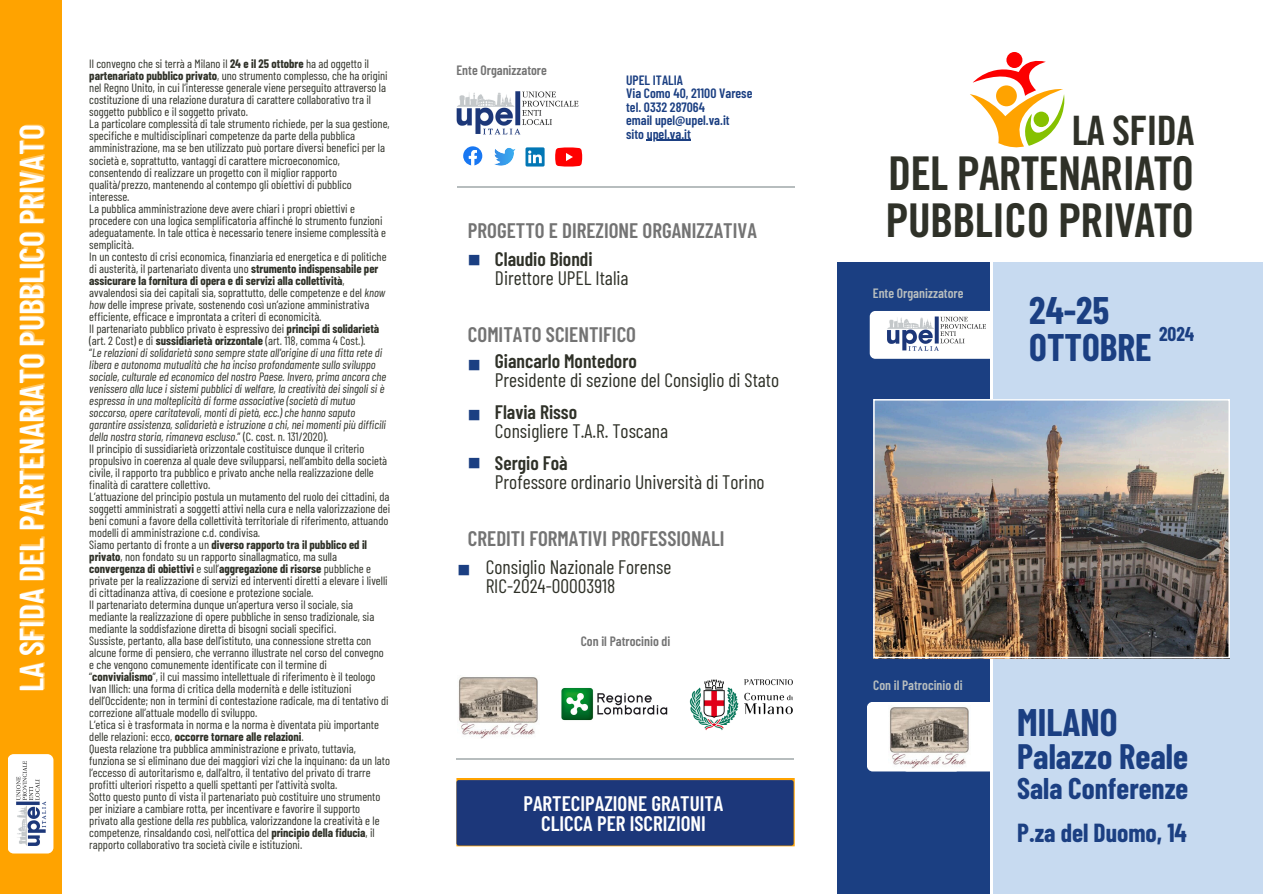
<style>
.page{position:relative;width:1263px;height:894px;background:#fff}
.page>*{position:absolute;margin:0;border:0;box-sizing:border-box;transform-origin:0 0}
.t1{font:46.5px/46.2px "ELGPRT Trade Gothic Bold Cond Twenty";letter-spacing:-.02em;color:#2f3128}
.t2{font:40.5px "ELGPRT Trade Gothic Bold Cond Twenty";letter-spacing:-.02em;color:#2f3128}
.t3{font:700 37.5px/37.2px "Barlow Condensed";color:#1b3f82}
.t4{font:700 34.5px "Barlow Condensed";color:#1b3f82}
.t5{font:600 33.6px "Barlow Condensed";color:#fff}
.t6{font:700 29.25px "Barlow Condensed";color:#1b3f82}
.t7{font:700 25.5px "Barlow Condensed";color:#1b3f82}
.t8{font:600 21px "Barlow Condensed";color:#737373}
.t9{font:600 21px/20.2px "Barlow Condensed";color:#fff;text-align:center}
.t10{font:19.5px "Barlow Condensed";color:#2f3128}
.t11{font:600 19.5px "Barlow Condensed";color:#2f3128}
.t12{font:700 19.5px "Barlow Condensed";color:#1b3f82}
.t13{font:600 13.5px "Barlow Condensed";color:#1b3f82}
.t14{font:600 13.5px "Barlow Condensed";color:#b7bdbe}
.t15{font:600 13.5px "Barlow Condensed";color:#737373}
.t16{font:12.9px "Noto Sans CJ Ksc";color:#1b3f82}
.t17{font:12px/12px "Barlow Condensed";color:#2f3128}
.t18{font:italic 12px/12px "Barlow Condensed";color:#2f3128}
.s1{font-weight:700}
.s2{font-style:italic}
.s3{font-style:normal}
</style>
<div class="page">
<div style="left:837px;top:262px;width:155px;height:631px;background:#1b3f82"></div>
<div style="left:992px;top:262px;width:271px;height:631px;background:#c7daf0"></div>
<hr style="left:991px;top:253px;width:2px;height:640px;background:#fff">
<div style="left:870px;top:311px;width:121px;height:48px;background:#fff"></div>
<img style="left:873px;top:399px;width:357px;height:259px">
<div style="left:0;top:0;width:61px;height:893px;background:#ffa300"></div>
<hr style="left:458px;top:186px;width:337px;height:1px;background:#b7bdbe">
<svg style="left:463px;top:146px;width:19px;height:19px"></svg>
<svg style="left:525px;top:147px;width:20px;height:19px"></svg>
<svg style="left:555px;top:147px;width:27px;height:19px"></svg>
<hr style="left:456px;top:758px;width:338px;height:1px;background:#b7bdbe">
<img style="left:887px;top:314px;width:99px;height:39px">
<img style="left:457px;top:91px;width:122px;height:44px">
<div style="left:8px;top:754px;width:45px;height:99px;background:#fff;border-radius:6px"></div>
<img style="left:16px;top:761px;width:30px;height:85px">
<svg style="left:456px;top:778px;width:339px;height:68px"></svg>
<div style="left:456px;top:779px;width:338px;height:66px;background:#1c377a;border-radius:2px"></div>
<svg style="left:970px;top:52px;width:94px;height:96px"></svg>
<div style="left:867px;top:701px;width:124px;height:70px;background:#fff"></div>
<img style="left:561px;top:687px;width:107px;height:34px">
<img style="left:689px;top:679px;width:104px;height:52px">
<img style="left:458px;top:677px;width:80px;height:61px">
<hr style="left:647px;top:140px;width:44px;height:1px;background:#1b3f82">
<img style="left:889px;top:705px;width:82px;height:63px">
<h2 class="t5" style="left:10px;top:692px;width:569px;rotate:-90deg">LA SFIDA DEL PARTENARIATO PUBBLICO PRIVATO</h2>
<p class="t17" style="left:89px;top:58px;width:300px">Il convegno che si terrà a Milano il <span class="s1">24 e il 25 ottobre</span> ha ad oggetto il <span class="s1">partenariato pubblico privato</span>, uno strumento complesso, che ha origini nel Regno Unito, in cui l’interesse generale viene perseguito attraverso la costituzione di una relazione duratura di carattere collaborativo tra il soggetto pubblico e il soggetto privato.</p>
<p class="t17" style="left:89px;top:118px;width:302px">La particolare complessità di tale strumento richiede, per la sua gestione, specifiche e multidisciplinari competenze da parte della pubblica amministrazione, ma se ben utilizzato può portare diversi benefici per la società e, soprattutto, vantaggi di carattere microeconomico, consentendo di realizzare un progetto con il miglior rapporto qualità/prezzo, mantenendo al contempo gli obiettivi di pubblico interesse.</p>
<h6 class="t17" style="left:89px;top:202px;width:298px">La pubblica amministrazione deve avere chiari i propri obiettivi e procedere con una logica semplificatoria affinché lo strumento funzioni adeguatamente. In tale ottica è necessario tenere insieme complessità e semplicità.</h6>
<p class="t17" style="left:89px;top:250px;width:299px">In un contesto di crisi economica, finanziaria ed energetica e di politiche di austerità, il partenariato diventa uno <span class="s1">strumento indispensabile per assicurare la fornitura di opera e di servizi alla collettività</span>, avvalendosi sia dei capitali sia, soprattutto, delle competenze e del <span class="s2">know how</span> delle imprese private, sostenendo così un’azione amministrativa efficiente, efficace e improntata a criteri di economicità.</p>
<p class="t17" style="left:89px;top:322px;width:291px">Il partenariato pubblico privato è espressivo dei <span class="s1">principi di solidarietà </span>(art. 2 Cost) e di <span class="s1">sussidiarietà orizzontale</span> (art. 118, comma 4 Cost.).</p>
<p class="t18" style="left:89px;top:346px;width:298px"><span class="s3">“</span>Le relazioni di solidarietà sono sempre state all'origine di una fitta rete di libera e autonoma mutualità che ha inciso profondamente sullo sviluppo sociale, culturale ed economico del nostro Paese. Invero, prima ancora che venissero alla luce i sistemi pubblici di welfare, la creatività dei singoli si è espressa in una molteplicità di forme associative (società di mutuo soccorso, opere caritatevoli, monti di pietà, ecc.) che hanno saputo garantire assistenza, solidarietà e istruzione a chi, nei momenti più difficili della nostra storia, rimaneva escluso<span class="s3">.” (C. cost. n. 131/2020).</span></p>
<p class="t17" style="left:89px;top:442px;width:299px">Il principio di sussidiarietà orizzontale costituisce dunque il criterio propulsivo in coerenza al quale deve svilupparsi, nell’ambito della società civile, il rapporto tra pubblico e privato anche nella realizzazione delle finalità di carattere collettivo.</p>
<p class="t17" style="left:89px;top:490px;width:302px">L’attuazione del principio postula un mutamento del ruolo dei cittadini, da soggetti amministrati a soggetti attivi nella cura e nella valorizzazione dei beni comuni a favore della collettività territoriale di riferimento, attuando modelli di amministrazione c.d. condivisa.</p>
<p class="t17" style="left:89px;top:538px;width:300px">Siamo pertanto di fronte a un <span class="s1">diverso rapporto tra il pubblico ed il privato</span>, non fondato su un rapporto sinallagmatico, ma sulla <span class="s1">convergenza di obiettivi</span> e sull’<span class="s1">aggregazione di risorse</span> pubbliche e private per la realizzazione di servizi ed interventi diretti a elevare i livelli di cittadinanza attiva, di coesione e protezione sociale.</p>
<h6 class="t17" style="left:89px;top:598px;width:287px">Il partenariato determina dunque un’apertura verso il sociale, sia mediante la realizzazione di opere pubbliche in senso tradizionale, sia mediante la soddisfazione diretta di bisogni sociali specifici.</h6>
<p class="t17" style="left:89px;top:634px;width:301px">Sussiste, pertanto, alla base dell’istituto, una connessione stretta con alcune forme di pensiero, che verranno illustrate nel corso del convegno e che vengono comunemente identificate con il termine di “<span class="s1">convivialismo</span>”, il cui massimo intellettuale di riferimento è il teologo Ivan Illich: una forma di critica della modernità e delle istituzioni dell’Occidente; non in termini di contestazione radicale, ma di tentativo di correzione all’attuale modello di sviluppo.</p>
<h1 class="t17" style="left:89px;top:718px;width:291px">L’etica si è trasformata in norma e la norma è diventata più importante delle relazioni: ecco, <span class="s1">occorre tornare alle relazioni</span>.</h1>
<p class="t17" style="left:89px;top:742px;width:302px">Questa relazione tra pubblica amministrazione e privato, tuttavia, funziona se si eliminano due dei maggiori vizi che la inquinano: da un lato l’eccesso di autoritarismo e, dall’altro, il tentativo del privato di trarre profitti ulteriori rispetto a quelli spettanti per l’attività svolta.</p>
<p class="t17" style="left:89px;top:790px;width:293px">Sotto questo punto di vista il partenariato può costituire uno strumento per iniziare a cambiare rotta, per incentivare e favorire il supporto privato alla gestione della <span class="s2">res</span> pubblica, valorizzandone la creatività e le competenze, rinsaldando così, nell’ottica del <span class="s1">principio della fiducia</span>, il rapporto collaborativo tra società civile e istituzioni.</p>
<p class="t15" style="left:456px;top:61px;width:92px">Ente Organizzatore</p>
<p class="t13" style="left:626px;top:71px;width:58px">UPEL ITALIA</p>
<p class="t13" style="left:626px;top:84px;width:128px">Via Como 40, 21100 Varese</p>
<p class="t13" style="left:626px;top:98px;width:80px">tel. 0332 287064</p>
<p class="t13" style="left:626px;top:111px;width:105px">email upel@upel.va.it</p>
<p class="t13" style="left:626px;top:125px;width:66px">sito upel.va.it</p>
<p class="t8" style="left:468px;top:217px;width:290px">PROGETTO E DIREZIONE ORGANIZZATIVA</p>
<h6 class="t11" style="left:495px;top:246px;width:99px">Claudio Biondi</h6>
<p class="t10" style="left:495px;top:265px;width:135px">Direttore UPEL Italia</p>
<p class="t16" style="left:468px;top:250px;width:14px">■</p>
<p class="t8" style="left:468px;top:320px;width:170px">COMITATO SCIENTIFICO</p>
<h6 class="t11" style="left:495px;top:348px;width:143px">Giancarlo Montedoro</h6>
<p class="t10" style="left:495px;top:368px;width:286px">Presidente di sezione del Consiglio di Stato</p>
<p class="t16" style="left:468px;top:354px;width:14px">■</p>
<p class="t16" style="left:468px;top:405px;width:14px">■</p>
<p class="t16" style="left:468px;top:453px;width:14px">■</p>
<p class="t11" style="left:495px;top:399px;width:84px">Flavia Risso</p>
<p class="t10" style="left:495px;top:419px;width:175px">Consigliere T.A.R. Toscana</p>
<p class="t11" style="left:495px;top:450px;width:74px">Sergio Foà</p>
<p class="t10" style="left:495px;top:470px;width:271px">Professore ordinario Università di Torino</p>
<p class="t8" style="left:468px;top:525px;width:258px">CREDITI FORMATIVI PROFESSIONALI</p>
<p class="t16" style="left:457px;top:560px;width:14px">■</p>
<p class="t10" style="left:486px;top:554px;width:187px">Consiglio Nazionale Forense</p>
<p class="t10" style="left:486px;top:573px;width:131px">RIC-2024-00003918</p>
<p class="t15" style="left:581px;top:632px;width:91px">Con il Patrocinio di</p>
<p class="t9" style="left:523px;top:792px;width:202px">PARTECIPAZIONE GRATUITA<br>CLICCA PER ISCRIZIONI</p>
<p class="t2" style="left:1072px;top:115px;width:124px">LA SFIDA</p>
<p class="t1" style="left:886px;top:154px;width:310px">DEL PARTENARIATO<br>PUBBLICO PRIVATO</p>
<p class="t14" style="left:873px;top:284px;width:92px">Ente Organizzatore</p>
<p class="t3" style="left:1029px;top:290px;width:124px">24-25<br>OTTOBRE</p>
<p class="t12" style="left:1159px;top:322px;width:37px">2024</p>
<p class="t14" style="left:873px;top:676px;width:91px">Con il Patrocinio di</p>
<p class="t3" style="left:1017px;top:701px;width:102px">MILANO</p>
<p class="t4" style="left:1017px;top:734px;width:172px">Palazzo Reale</p>
<p class="t6" style="left:1017px;top:769px;width:173px">Sala Conferenze</p>
<p class="t7" style="left:1017px;top:815px;width:171px">P.za del Duomo, 14</p>
</div>
